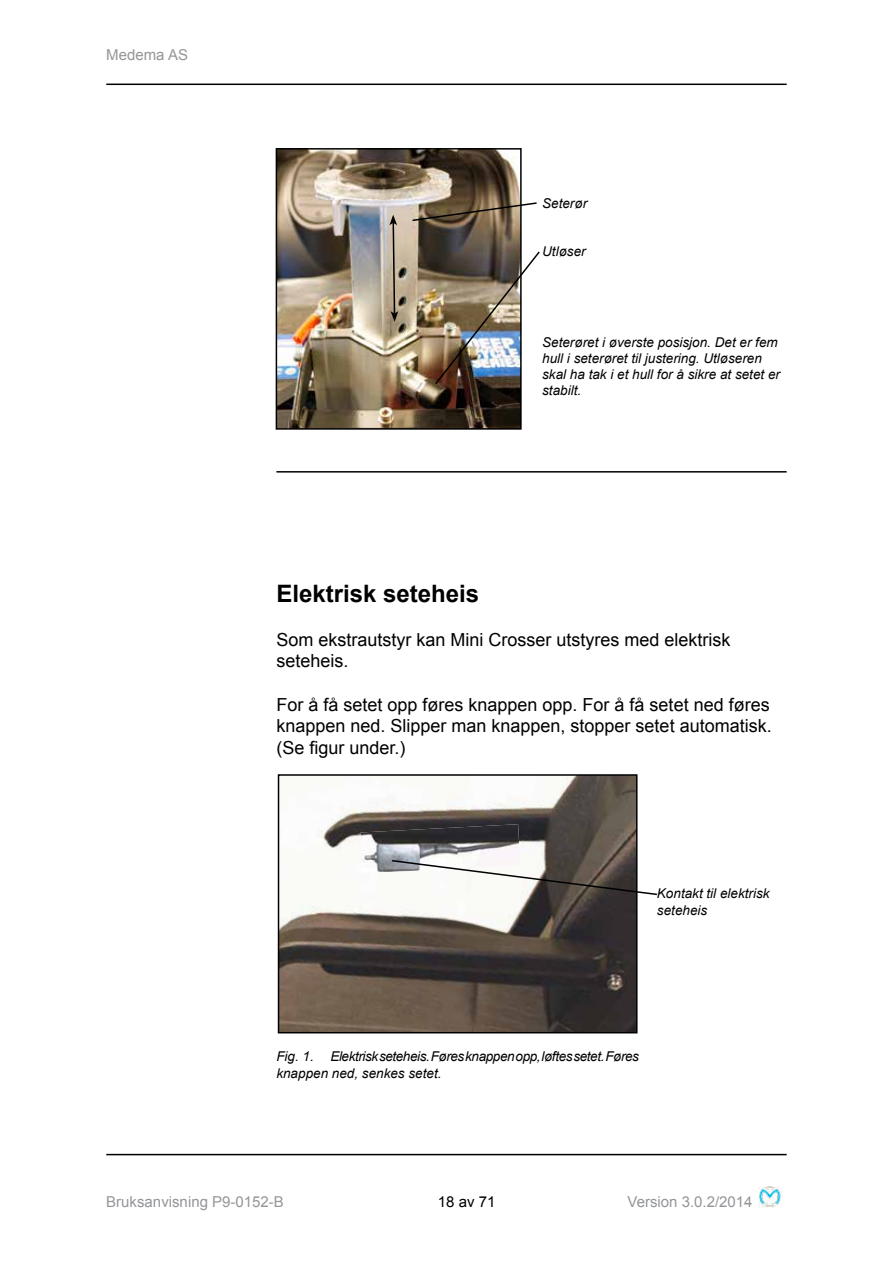
<style>
.page{position:relative;width:893px;height:1263px;background:#fff}
.page>*{position:absolute;margin:0;border:0;box-sizing:border-box;transform-origin:0 0}
.t1{font:700 24px "Arial";color:#000}
.t2{font:18px/21.6px "Arial";color:#000}
.t3{font:15px "Arial";color:#939598}
.t4{font:15px "Arial";color:#000}
.t5{font:italic 13.5px/16.2px "Arial";color:#000}
.t6{font:italic 13.5px/16.2px "Arial";letter-spacing:-.03em;color:#000}
</style>
<div class="page">
<hr style="left:106px;top:84px;width:681px;height:1px;background:#000">
<hr style="left:106px;top:1154px;width:681px;height:1px;background:#000">
<img style="left:758px;top:1186px;width:24px;height:21px">
<img style="left:279px;top:151px;width:240px;height:276px">
<div style="left:276px;top:148px;width:246px;height:282px;border:2px solid #000"></div>
<hr style="left:276px;top:471px;width:511px;height:2px;background:#000">
<svg style="left:411px;top:201px;width:126px;height:21px;background:#837560"></svg>
<img style="left:434px;top:250px;width:106px;height:136px">
<svg style="left:389px;top:215px;width:9px;height:107px"></svg>
<img style="left:478px;top:777px;width:156px;height:253px">
<img style="left:281px;top:793px;width:197px;height:237px">
<img style="left:360px;top:824px;width:160px;height:49px">
<div style="left:278px;top:774px;width:359px;height:259px;border:2px solid #000"></div>
<svg style="left:390px;top:859px;width:267px;height:37px"></svg>
<p class="t3" style="left:106px;top:44px;width:83px">Medema AS</p>
<p class="t5" style="left:542px;top:195px;width:47px">Seterør</p>
<p class="t5" style="left:542px;top:244px;width:45px">Utløser</p>
<p class="t5" style="left:542px;top:334px;width:239px">Seterøret i øverste posisjon. Det er fem hull i seterøret til justering. Utløseren skal ha tak i et hull for å sikre at setet er stabilt.</p>
<h1 class="t1" style="left:276px;top:578px;width:204px">Elektrisk seteheis</h1>
<p class="t2" style="left:276px;top:629px;width:456px">Som ekstrautstyr kan Mini Crosser utstyres med elektrisk seteheis.</p>
<p class="t2" style="left:276px;top:693px;width:497px;text-align:justify">For å få setet opp føres knappen opp. For å få setet ned føres knappen ned. Slipper man knappen, stopper setet automatisk. (Se figur under.)</p>
<p class="t5" style="left:657px;top:886px;width:114px">Kontakt til elektrisk seteheis</p>
<p class="t6" style="left:276px;top:1049px;width:364px">Fig. 1. Elektrisk seteheis. Føres knappen opp, løftes setet. Føres knappen ned, senkes setet.</p>
<p class="t3" style="left:106px;top:1192px;width:179px">Bruksanvisning P9-0152-B</p>
<p class="t4" style="left:438px;top:1192px;width:59px">18 av 71</p>
<p class="t3" style="left:628px;top:1192px;width:127px">Version 3.0.2/2014</p>
</div>
